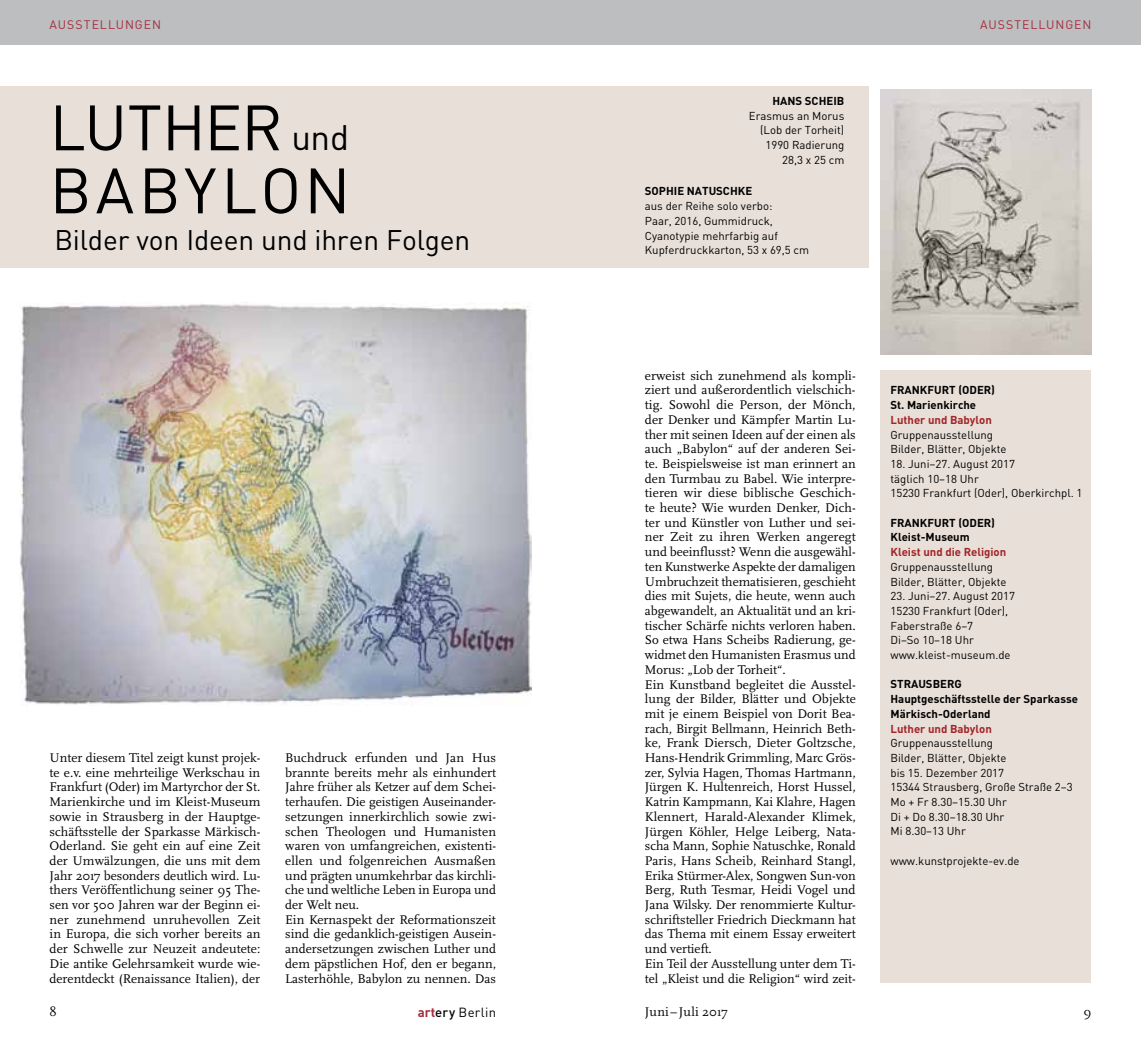
<style>
.page{position:relative;width:1141px;height:1042px;background:#fff}
.page>*{position:absolute;margin:0;border:0;box-sizing:border-box;transform-origin:0 0}
.t1{font:63px/63px "FFDIN";letter-spacing:-.005em;color:#000}
.t2{font:28px "FFDIN";letter-spacing:-.005em;color:#000}
.t3{font:13.12px/14.7px "Scala";color:#000}
.t4{font:13.12px "Scala";letter-spacing:.02em;color:#000}
.t5{font:13.12px "FFDIN";letter-spacing:.025em;color:#000}
.t6{font:12.25px "FFDIN";letter-spacing:.075em;color:#a72c3e}
.t7{font:11.38px/14.7px "FFDIN";color:#000}
.t8{font:700 11.38px/14.7px "FFDIN";color:#000}
.t9{font:700 11.38px "FFDIN";color:#a22528}
.s1{font-size:35px}
.s2{font-weight:700;color:#a72c3e}
.s3{font-weight:500}
</style>
<div class="page">
<div style="left:570px;top:0;width:571px;height:45px;background:#bcbec0"></div>
<div style="left:0;top:0;width:570px;height:45px;background:#bcbec0"></div>
<div style="left:881px;top:370px;width:210px;height:612px;background:#e8dfd8"></div>
<div style="left:0;top:87px;width:868px;height:181px;background:#e8dfd8"></div>
<img style="left:881px;top:89px;width:210px;height:265px">
<img style="left:20px;top:304px;width:512px;height:402px">
<p class="t6" style="left:50px;top:17px;width:113px">AUSSTELLUNGEN</p>
<p class="t6" style="left:980px;top:17px;width:113px">AUSSTELLUNGEN</p>
<h1 class="t1" style="left:50px;top:95px;width:302px">Luther <span class="s1">und<br></span>Babylo n</h1>
<h2 class="t2" style="left:55px;top:222px;width:417px">Bilder von Ideen und ihren Folgen</h2>
<p class="t3" style="left:50px;top:750px;width:212px;text-align:justify">Unter diesem Titel zeigt kunst projek&shy;te e.v. eine mehrteilige Werkschau in Frankfurt (Oder) im Martyrchor der St.<br>Marienkirche und im Kleist-Museum sowie in Strausberg in der Hauptge&shy;schäftsstelle der Sparkasse Märkisch-Oderland. Sie geht ein auf eine Zeit der Umwälzungen, die uns mit dem Jahr 2017 besonders deutlich wird. Lu&shy;thers Veröffentlichung seiner 95 The&shy;sen vor 500 Jahren war der Beginn ei&shy;ner zunehmend unruhevollen Zeit in Europa, die sich vorher bereits an der Schwelle zur Neuzeit andeutete:<br>Die antike Gelehrsamkeit wurde wie&shy;derentdeckt (Renaissance Italien), der</p>
<p class="t3" style="left:285px;top:750px;width:212px">Buchdruck erfunden und Jan Hus brannte bereits mehr als einhundert Jahre früher als Ketzer auf dem Schei&shy;terhaufen. Die geistigen Auseinander&shy;setzungen innerkirchlich sowie zwi&shy;schen Theologen und Humanisten waren von umfangreichen, existenti&shy;ellen und folgenreichen Ausmaßen und prägten unumkehrbar das kirchli&shy;che und weltliche Leben in Europa und der Welt neu.<br>Ein Kernaspekt der Reformationszeit sind die gedanklich-geistigen Ausein&shy;andersetzungen zwischen Luther und dem päpstlichen Hof, den er begann, Lasterhöhle, Babylon zu nennen. Das</p>
<p class="t8" style="left:772px;top:93px;width:73px">HANS SCHEIB</p>
<p class="t7" style="left:749px;top:108px;width:97px;text-align:right">Erasmus an Morus (Lob der Torheit)<br>1990 Radierung<br>28,3 x 25 cm</p>
<p class="t8" style="left:645px;top:184px;width:50px">SOPHIE NATU</p>
<p class="t8" style="left:716px;top:184px;width:30px">SCHKE</p>
<p class="t7" style="left:645px;top:198px;width:166px">aus der Reihe solo verbo:<br>Paar, 2016, Gummidruck,<br>Cyanotypie mehrfarbig auf<br>Kupferdruckkarton, 53 x 69,5 cm</p>
<p class="t3" style="left:645px;top:368px;width:212px">erweist sich zunehmend als kompli&shy;ziert und außerordentlich vielschich&shy;tig. Sowohl die Person, der Mönch, der Denker und Kämpfer Martin Lu&shy;ther mit seinen Ideen auf der einen als auch „Babylon“ auf der anderen Sei&shy;te. Beispielsweise ist man erinnert an den Turmbau zu Babel. Wie interpre&shy;tieren wir diese biblische Geschich&shy;te heute? Wie wurden Denker, Dich&shy;ter und Künstler von Luther und sei&shy;ner Zeit zu ihren Werken angeregt und beeinflusst? Wenn die ausgewähl&shy;ten Kunstwerke Aspekte der damaligen Umbruchzeit thematisieren, geschieht dies mit Sujets, die heute, wenn auch abgewandelt, an Aktualität und an kri&shy;tischer Schärfe nichts verloren haben.<br>So etwa Hans Scheibs Radierung, ge&shy;widmet den Humanisten Erasmus und Morus: „Lob der Torheit“.<br>Ein Kunstband begleitet die Ausstel&shy;lung der Bilder, Blätter und Objekte mit je einem Beispiel von Dorit Bea&shy;rach, Birgit Bellmann, Heinrich Beth&shy;ke, Frank Diersch, Dieter Goltzsche, Hans-Hendrik Grimmling, Marc Grös&shy;zer, Sylvia Hagen, Thomas Hartmann, Jürgen K. Hultenreich, Horst Hussel, Katrin Kampmann, Kai Klahre, Hagen Klennert, Harald-Alexander Klimek, Jürgen Köhler, Helge Leiberg, Nata&shy;scha Mann, Sophie Natuschke, Ronald Paris, Hans Scheib, Reinhard Stangl, Erika Stürmer-Alex, Songwen Sun-von Berg, Ruth Tesmar, Heidi Vogel und Jana Wilsky. Der renommierte Kultur&shy;schriftsteller Friedrich Dieckmann hat das Thema mit einem Essay erweitert und vertieft.<br>Ein Teil der Ausstellung unter dem Ti&shy;tel „Kleist und die Religion“ wird zeit-</p>
<p class="t8" style="left:890px;top:383px;width:106px">Frankfurt (Oder)<br>St. Marienkirche</p>
<p class="t9" style="left:890px;top:412px;width:103px">Luther und Babylon</p>
<p class="t7" style="left:890px;top:427px;width:118px">Gruppenausstellung<br>Bilder, Blätter, Objekte</p>
<p class="t7" style="left:890px;top:456px;width:194px">18. Juni–27. August 2017<br>täglich 10–18 Uhr<br>15230 Frankfurt (Oder), Oberkirchpl. 1</p>
<p class="t8" style="left:890px;top:515px;width:106px">Frankfurt (Oder)<br>Kleist-Museum</p>
<p class="t9" style="left:890px;top:544px;width:117px">Kleist und die Religion</p>
<p class="t7" style="left:890px;top:559px;width:118px">Gruppenausstellung<br>Bilder, Blätter, Objekte</p>
<p class="t7" style="left:890px;top:589px;width:126px">23. Juni–27. August 2017<br>15230 Frankfurt (Oder),<br>Faberstraße 6–7<br>Di–So 10–18 Uhr www.kleist-museum.de</p>
<p class="t8" style="left:890px;top:677px;width:189px">Strausb erg<br>Hauptgeschäftsstelle der Sparkasse<br>Märkisch-Oderland</p>
<p class="t9" style="left:890px;top:721px;width:103px">Luther und Babylon</p>
<p class="t7" style="left:890px;top:735px;width:184px">Gruppenausstellung<br>Bilder, Blätter, Objekte<br>bis 15. Dezember 2017<br>15344 Strausberg, Große Straße 2–3<br>Mo + Fr 8.30–15.30 Uhr<br>Di + Do 8.30–18.30 Uhr<br>Mi 8.30–13 Uhr</p>
<p class="t7" style="left:890px;top:853px;width:131px">www.kunstprojekte-ev.de</p>
<p class="t3" style="left:50px;top:1004px;width:9px">8</p>
<p class="t5" style="left:418px;top:1003px;width:80px"><span class="s2">art</span><span class="s3">ery</span> Berlin</p>
<p class="t4" style="left:645px;top:1004px;width:84px">Juni–Juli 2017</p>
<p class="t3" style="left:1083px;top:1004px;width:10px">9</p>
</div>
